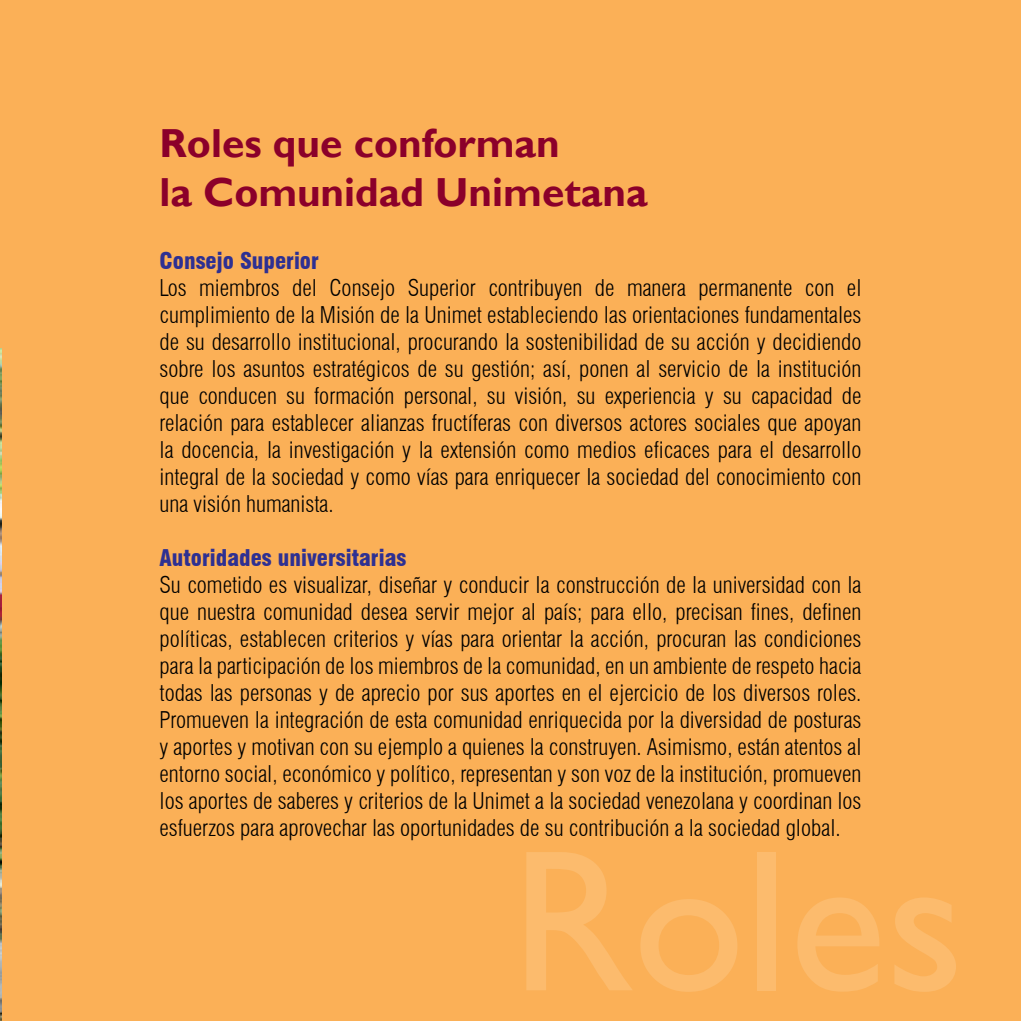
<style>
.page{position:relative;width:1021px;height:1021px;background:#fff}
.page>*{position:absolute;margin:0;border:0;box-sizing:border-box;transform-origin:0 0}
.t1{font:202.5px "Gill Sans";color:#fcbb6d}
.t2{font:700 40.5px/48.6px "Gill Sans";color:#8b002a}
.t3{font:300 condensed 22.5px/27px "Swiss 721 BT";color:#000;text-align:justify}
.t4{font:900 condensed 22.5px "Swiss 721 BT";color:#2e3092}
</style>
<div class="page">
<div style="left:0;top:0;width:1020px;height:1020px;background:#fbb057"></div>
<img style="left:0;top:348px;width:1px;height:672px">
<h2 class="t2" style="left:159px;top:120px;width:489px">Roles que conforman<br>la Comunidad Unimetana</h2>
<p class="t4" style="left:159px;top:247px;width:161px">Consejo Superior</p>
<p class="t3" style="left:159px;top:274px;width:703px">Los miembros del Consejo Superior contribuyen de manera permanente con el cumplimiento de la Misión de la Unimet estableciendo las orientaciones fundamentales de su desarrollo institucional, procurando la sostenibilidad de su acción y decidiendo sobre los asuntos estratégicos de su gestión; así, ponen al servicio de la institución que conducen su formación personal, su visión, su experiencia y su capacidad de relación para establecer alianzas fructíferas con diversos actores sociales que apoyan la docencia, la investigación y la extensión como medios eficaces para el desarrollo integral de la sociedad y como vías para enriquecer la sociedad del conocimiento con una visión humanista.</p>
<p class="t4" style="left:159px;top:544px;width:248px">Autoridades universitarias</p>
<p class="t3" style="left:159px;top:571px;width:703px">Su cometido es visualizar, diseñar y conducir la construcción de la universidad con la que nuestra comunidad desea servir mejor al país; para ello, precisan fines, definen políticas, establecen criterios y vías para orientar la acción, procuran las condiciones para la participación de los miembros de la comunidad, en un ambiente de respeto hacia todas las personas y de aprecio por sus aportes en el ejercicio de los diversos roles.<br>Promueven la integración de esta comunidad enriquecida por la diversidad de posturas y aportes y motivan con su ejemplo a quienes la construyen. Asimismo, están atentos al entorno social, económico y político, representan y son voz de la institución, promueven los aportes de saberes y criterios de la Unimet a la sociedad venezolana y coordinan los esfuerzos para aprovechar las oportunidades de su contribución a la sociedad global.</p>
<h1 class="t1" style="left:510px;top:804px;width:455px">Roles</h1>
</div>
